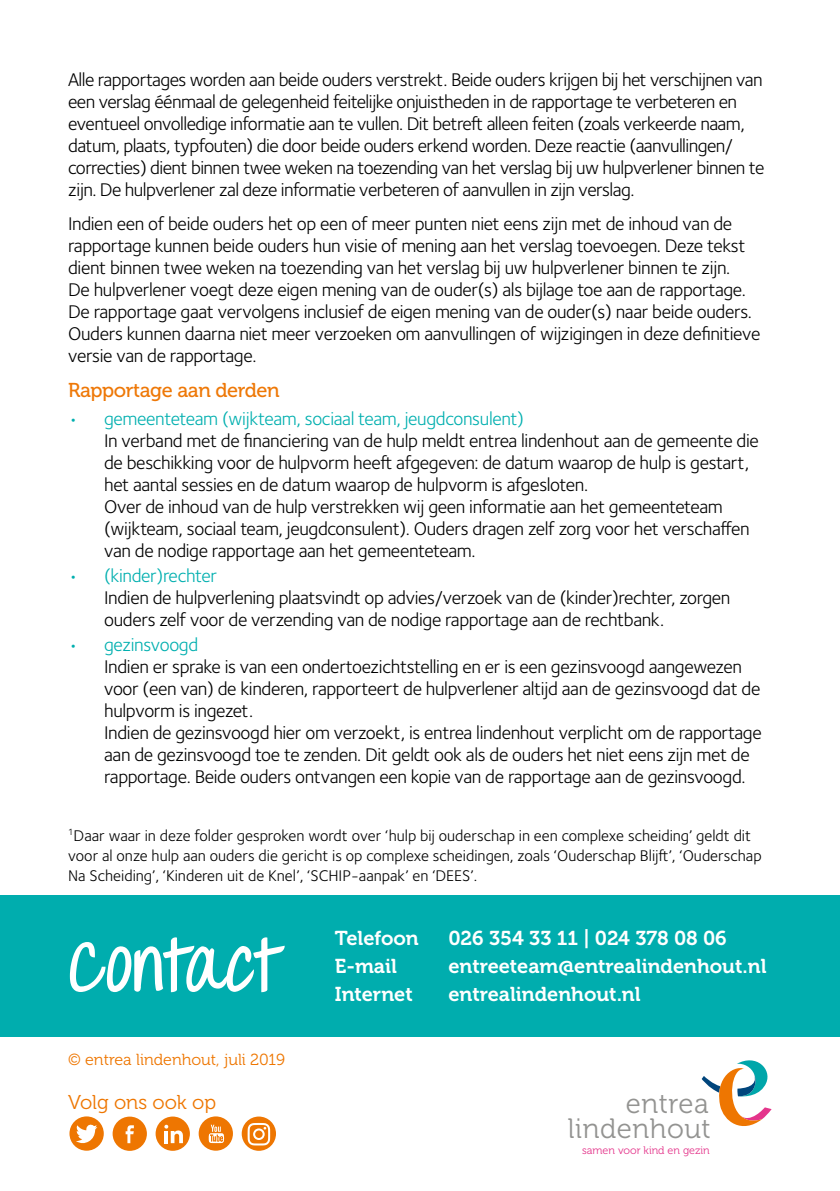
<style>
.page{position:relative;width:840px;height:1191px;background:#fff}
.page>*{position:absolute;margin:0;border:0;box-sizing:border-box;transform-origin:0 0}
.t1{font:700 70px "Throw My Hands Upinthe Air";color:#fff}
.t2{font:28px/24.6px "Museo 300";letter-spacing:.02em;color:#939391;text-align:right}
.t3{font:20px "Museo 700";color:#fff}
.t4{font:20px "Museo 500";letter-spacing:-.02em;color:#ee7807}
.t5{font:20px "Museo 300";color:#ee7601}
.t6{font:19px/22px "Foundry Sterling";letter-spacing:-.02em;color:#000}
.t7{font:19px "Foundry Sterling";letter-spacing:-.02em;color:#00afaf}
.t8{font:16px/20px "Foundry Sterling";color:#000}
.t9{font:16px "Museo 300";color:#ee7601}
.t10{font:11px "Museo 300";color:#e4358b}
</style>
<div class="page">
<div style="left:198px;top:1116px;width:35px;height:34px;background:#ee7601;border-radius:50%"></div>
<div style="left:112px;top:1116px;width:35px;height:34px;background:#ee7601;border-radius:50%"></div>
<svg style="left:125px;top:1125px;width:9px;height:18px"></svg>
<div style="left:155px;top:1116px;width:35px;height:34px;background:#ee7601;border-radius:50%"></div>
<svg style="left:164px;top:1124px;width:19px;height:19px"></svg>
<hr style="left:164px;top:1131px;width:4px;height:12px;background:#fff">
<svg style="left:208px;top:1124px;width:16px;height:19px"></svg>
<div style="left:69px;top:1116px;width:35px;height:34px;background:#ee7601;border-radius:50%"></div>
<svg style="left:76px;top:1124px;width:21px;height:19px"></svg>
<svg style="left:241px;top:1116px;width:35px;height:34px"></svg>
<svg style="left:247px;top:1123px;width:23px;height:22px"></svg>
<svg style="left:701px;top:1060px;width:70px;height:66px"></svg>
<div style="left:0;top:894px;width:839px;height:142px;background:#00adae"></div>
<p class="t6" style="left:68px;top:69px;width:697px">Alle rapportages worden aan beide ouders verstrekt. Beide ouders krijgen bij het verschijnen van een verslag éénmaal de gelegenheid feitelijke onjuistheden in de rapportage te verbeteren en eventueel onvolledige informatie aan te vullen. Dit betreft alleen feiten (zoals verkeerde naam, datum, plaats, typfouten) die door beide ouders erkend worden. Deze reactie (aanvullingen/ correcties) dient binnen twee weken na toezending van het verslag bij uw hulpverlener binnen te zijn. De hulpverlener zal deze informatie verbeteren of aanvullen in zijn verslag.</p>
<p class="t6" style="left:68px;top:212px;width:693px">Indien een of beide ouders het op een of meer punten niet eens zijn met de inhoud van de rapportage kunnen beide ouders hun visie of mening aan het verslag toevoegen. Deze tekst dient binnen twee weken na toezending van het verslag bij uw hulpverlener binnen te zijn.<br>De hulpverlener voegt deze eigen mening van de ouder(s) als bijlage toe aan de rapportage.<br>De rapportage gaat vervolgens inclusief de eigen mening van de ouder(s) naar beide ouders.<br>Ouders kunnen daarna niet meer verzoeken om aanvullingen of wijzigingen in deze definitieve versie van de rapportage.</p>
<p class="t4" style="left:68px;top:379px;width:213px">Rapportage aan derden</p>
<p class="t7" style="left:68px;top:407px;width:457px">• gemeenteteam (wijkteam, sociaal team, jeugdconsulent)</p>
<p class="t6" style="left:104px;top:429px;width:655px">In verband met de financiering van de hulp meldt entrea lindenhout aan de gemeente die de beschikking voor de hulpvorm heeft afgegeven: de datum waarop de hulp is gestart, het aantal sessies en de datum waarop de hulpvorm is afgesloten.<br>Over de inhoud van de hulp verstrekken wij geen informatie aan het gemeenteteam (wijkteam, sociaal team, jeugdconsulent). Ouders dragen zelf zorg voor het verschaffen van de nodige rapportage aan het gemeenteteam.</p>
<p class="t7" style="left:68px;top:564px;width:150px">• (kinder)rechter</p>
<p class="t6" style="left:104px;top:586px;width:627px">Indien de hulpverlening plaatsvindt op advies/verzoek van de (kinder)rechter, zorgen ouders zelf voor de verzending van de nodige rapportage aan de rechtbank.</p>
<p class="t7" style="left:68px;top:633px;width:132px">• gezinsvoogd</p>
<p class="t6" style="left:104px;top:655px;width:658px">Indien er sprake is van een ondertoezichtstelling en er is een gezinsvoogd aangewezen voor (een van) de kinderen, rapporteert de hulpverlener altijd aan de gezinsvoogd dat de hulpvorm is ingezet.<br>Indien de gezinsvoogd hier om verzoekt, is entrea lindenhout verplicht om de rapportage aan de gezinsvoogd toe te zenden. Dit geldt ook als de ouders het niet eens zijn met de rapportage. Beide ouders ontvangen een kopie van de rapportage aan de gezinsvoogd.</p>
<p class="t8" style="left:68px;top:825px;width:694px"><sup>1</sup>Daar waar in deze folder gesproken wordt over ‘hulp bij ouderschap in een complexe scheiding’ geldt dit voor al onze hulp aan ouders die gericht is op complexe scheidingen, zoals ‘Ouderschap Blijft’, ‘Ouderschap<br>Na Scheiding’, ‘Kinderen uit de Knel’, ‘SCHIP-aanpak’ en ‘DEES’.</p>
<h1 class="t1" style="left:68px;top:922px;width:213px">CONTACT</h1>
<p class="t9" style="left:68px;top:1050px;width:218px">© entrea lindenhout, juli 2019</p>
<p class="t5" style="left:68px;top:1091px;width:149px">Volg ons ook op</p>
<p class="t3" style="left:334px;top:927px;width:85px">Telefoon</p>
<p class="t3" style="left:448px;top:927px;width:280px">026 354 33 11 | 024 378 08 06</p>
<p class="t3" style="left:334px;top:955px;width:64px">E-mail</p>
<p class="t3" style="left:448px;top:955px;width:319px">entreeteam@entrealindenhout.nl</p>
<p class="t3" style="left:334px;top:983px;width:79px">Internet</p>
<p class="t3" style="left:448px;top:983px;width:194px">entrealindenhout.nl</p>
<h2 class="t2" style="left:567px;top:1092px;width:144px">entrea lindenhout</h2>
<p class="t10" style="left:581px;top:1144px;width:129px">samen voor kind en gezin</p>
</div>
